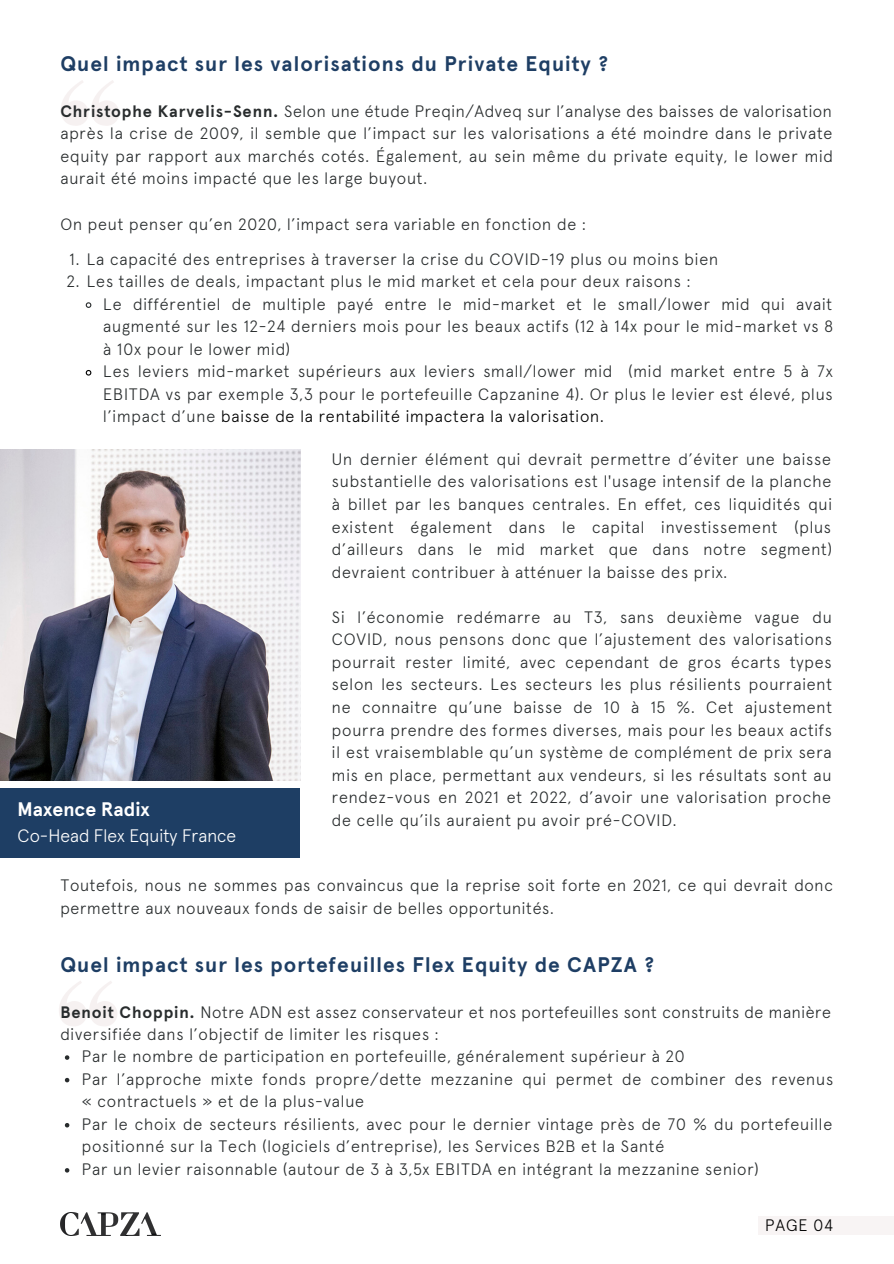
<style>
.page{position:relative;width:894px;height:1264px;background:#fff}
.page>*{position:absolute;margin:0;border:0;box-sizing:border-box;transform-origin:0 0}
.t1{font:700 21px "Apercu Pro";letter-spacing:.05em;color:#1e3e64}
.t2{font:700 19.5px "Apercu Pro";color:#fff}
.t3{font:300 18px "Apercu Pro";color:#fff}
.t4{font:300 16.5px/22.5px "Apercu Pro";letter-spacing:.05em;color:#282c2d}
.t5{font:300 16.5px "Apercu Pro";letter-spacing:.05em;color:#000}
.s1{font-weight:700}
.s2{color:#000}
</style>
<div class="page">
<svg style="left:61px;top:80px;width:58px;height:46px"></svg>
<svg style="left:85px;top:302px;width:7px;height:6px"></svg>
<svg style="left:85px;top:370px;width:7px;height:6px"></svg>
<div style="left:0;top:788px;width:300px;height:69px;background:#1e3e64"></div>
<div style="left:758px;top:1215px;width:135px;height:19px;background:#f8f4f4"></div>
<img style="left:60px;top:1212px;width:101px;height:23px">
<img style="left:0;top:449px;width:300px;height:331px">
<svg style="left:65px;top:1055px;width:4px;height:4px"></svg>
<svg style="left:65px;top:1077px;width:4px;height:5px"></svg>
<svg style="left:65px;top:1123px;width:4px;height:4px"></svg>
<svg style="left:65px;top:1168px;width:4px;height:4px"></svg>
<svg style="left:59px;top:981px;width:58px;height:45px"></svg>
<p class="t1" style="left:60px;top:54px;width:549px">Quel impact sur les valorisations du Private Equity ?</p>
<p class="t4" style="left:60px;top:101px;width:772px"><span class="s1">Christophe Karvelis-Senn.</span> Selon une étude Preqin/Adveq sur l’analyse des baisses de valorisation</p>
<p class="t4" style="left:60px;top:123px;width:773px;text-align:justify">après la crise de 2009, il semble que l’impact sur les valorisations a été moindre dans le private equity par rapport aux marchés cotés. Également, au sein même du private equity, le lower mid aurait été moins impacté que les large buyout.</p>
<p class="t4" style="left:70px;top:207px;width:517px;line-height:35px;text-indent:-9px">On peut penser qu’en 2020, l’impact sera variable en fonction de :<br>1.</p>
<p class="t4" style="left:67px;top:271px;width:14px">2.</p>
<p class="t4" style="left:87px;top:248px;width:632px">La capacité des entreprises à traverser la crise du COVID-19 plus ou moins bien<br>Les tailles de deals, impactant plus le mid market et cela pour deux raisons :</p>
<p class="t4" style="left:103px;top:293px;width:731px">Le différentiel de multiple payé entre le mid-market et le small/lower mid qui avait augmenté sur les 12-24 derniers mois pour les beaux actifs (12 à 14x pour le mid-market vs 8 à 10x pour le lower mid)<br>Les leviers mid-market supérieurs aux leviers small/lower mid (mid market entre 5 à 7x EBITDA vs par exemple 3,3 pour le portefeuille Capzanine 4). Or plus le levier est élevé, plus l’impact d’une <span class="s2">baisse de la rentabilité impactera la valorisation.</span></p>
<p class="t2" style="left:17px;top:800px;width:134px">Maxence Radix</p>
<p class="t3" style="left:17px;top:828px;width:220px">Co-Head Flex Equity France</p>
<p class="t4" style="left:332px;top:449px;width:501px;text-align:justify">Un dernier élément qui devrait permettre d’éviter une baisse substantielle des valorisations est l'usage intensif de la planche à billet par les banques centrales. En effet, ces liquidités qui existent également dans le capital investissement (plus d’ailleurs dans le mid market que dans notre segment) devraient contribuer à atténuer la baisse des prix.</p>
<p class="t4" style="left:332px;top:606px;width:501px;text-align:justify">Si l’économie redémarre au T3, sans deuxième vague du COVID, nous pensons donc que l’ajustement des valorisations pourrait rester limité, avec cependant de gros écarts types selon les secteurs. Les secteurs les plus résilients pourraient ne connaitre qu’une baisse de 10 à 15 %. Cet ajustement pourra prendre des formes diverses, mais pour les beaux actifs il est vraisemblable qu’un système de complément de prix sera mis en place, permettant aux vendeurs, si les résultats sont au rendez-vous en 2021 et 2022, d’avoir une valorisation proche de celle qu’ils auraient pu avoir pré-COVID.</p>
<p class="t4" style="left:60px;top:875px;width:773px">Toutefois, nous ne sommes pas convaincus que la reprise soit forte en 2021, ce qui devrait donc permettre aux nouveaux fonds de saisir de belles opportunités.</p>
<p class="t1" style="left:60px;top:955px;width:595px">Quel impact sur les portefeuilles Flex Equity de CAPZA ?</p>
<p class="t4" style="left:60px;top:1001px;width:772px"><span class="s1">Benoit Choppin.</span> Notre ADN est assez conservateur et nos portefeuilles sont construits de manière</p>
<p class="t4" style="left:60px;top:1023px;width:379px">diversifiée dans l’objectif de limiter les risques :</p>
<p class="t4" style="left:82px;top:1046px;width:752px">Par le nombre de participation en portefeuille, généralement supérieur à 20<br>Par l’approche mixte fonds propre/dette mezzanine qui permet de combiner des revenus « contractuels » et de la plus-value<br>Par le choix de secteurs résilients, avec pour le dernier vintage près de 70 % du portefeuille positionné sur la Tech (logiciels d’entreprise), les Services B2B et la Santé<br>Par un levier raisonnable (autour de 3 à 3,5x EBITDA en intégrant la mezzanine senior)</p>
<p class="t5" style="left:765px;top:1217px;width:69px">PAGE 04</p>
</div>
